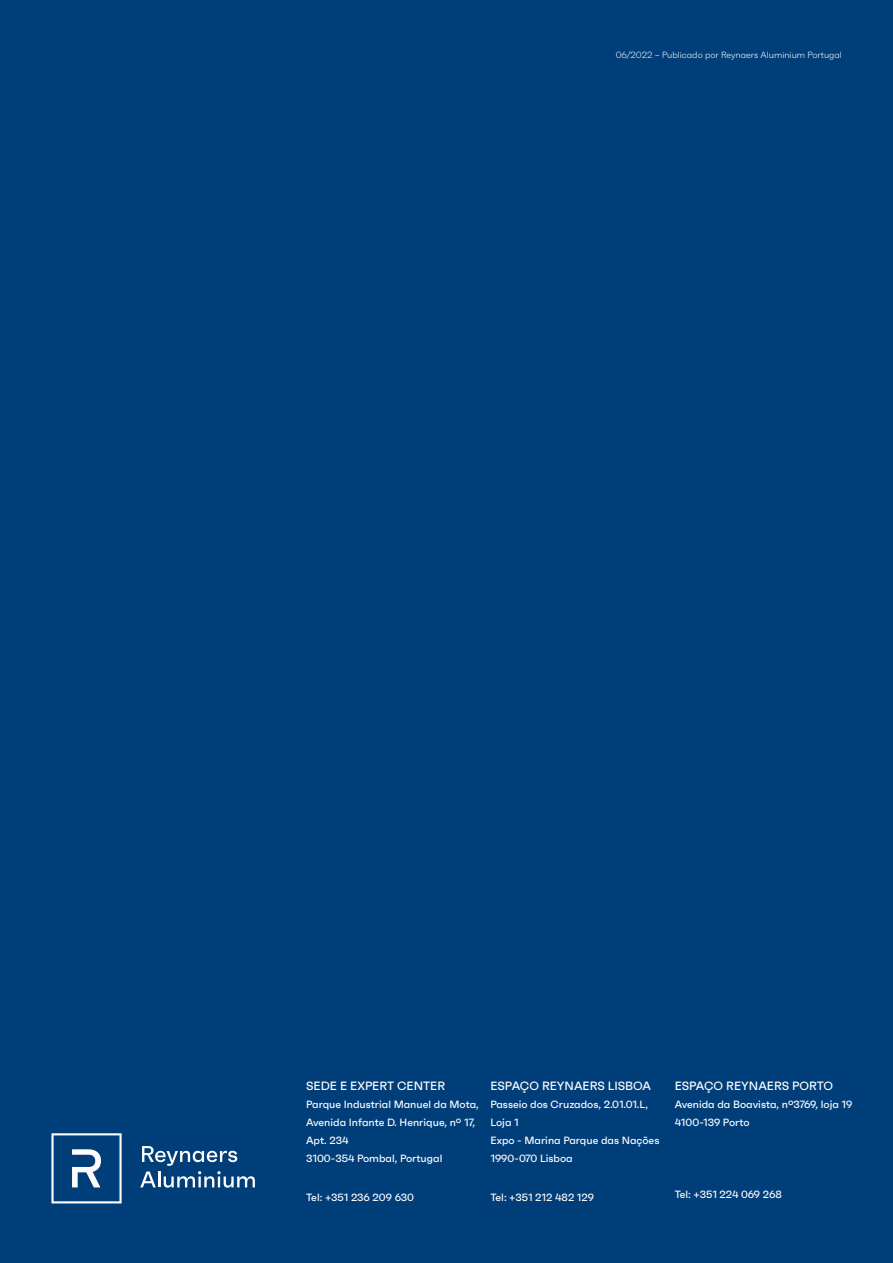
<style>
.page{position:relative;width:893px;height:1263px;background:#003e7a}
.page>*{position:absolute;margin:0;border:0;box-sizing:border-box;transform-origin:0 0}
.t1{font:500 12px "Faktum";color:#fff}
.t2{font:500 10.5px/18px "Faktum";color:#fff}
.t3{font:300 9px "Faktum";color:#fff}
</style>
<div class="page">
<svg style="left:140px;top:1146px;width:115px;height:42px"></svg>
<svg style="left:51px;top:1133px;width:71px;height:70px"></svg>
<p class="t3" style="left:616px;top:50px;width:228px">06/2022 – Publicado por Reynaers Aluminium Portugal</p>
<p class="t1" style="left:306px;top:1078px;width:140px">SEDE E EXPERT CENTER</p>
<p class="t2" style="left:306px;top:1095px;width:174px">Parque Industrial Manuel da Mota,<br>Avenida Infante D. Henrique, nº 17,<br>Apt. 234<br>3100-354 Pombal, Portugal</p>
<p class="t2" style="left:306px;top:1188px;width:109px">Tel: +351 236 209 630</p>
<p class="t1" style="left:490px;top:1078px;width:162px">ESPAÇO REYNAERS LISBOA</p>
<p class="t2" style="left:490px;top:1095px;width:170px">Passeio dos Cruzados, 2.01.01.L,<br>Loja 1<br>Expo - Marina Parque das Nações<br>1990-070 Lisboa</p>
<p class="t2" style="left:490px;top:1188px;width:105px">Tel: +351 212 482 129</p>
<p class="t1" style="left:675px;top:1078px;width:160px">ESPAÇO REYNAERS PORTO</p>
<p class="t2" style="left:675px;top:1095px;width:179px">Avenida da Boavista, nº3769, loja 19<br>4100-139 Porto</p>
<p class="t2" style="left:675px;top:1185px;width:109px">Tel: +351 224 069 268</p>
</div>
